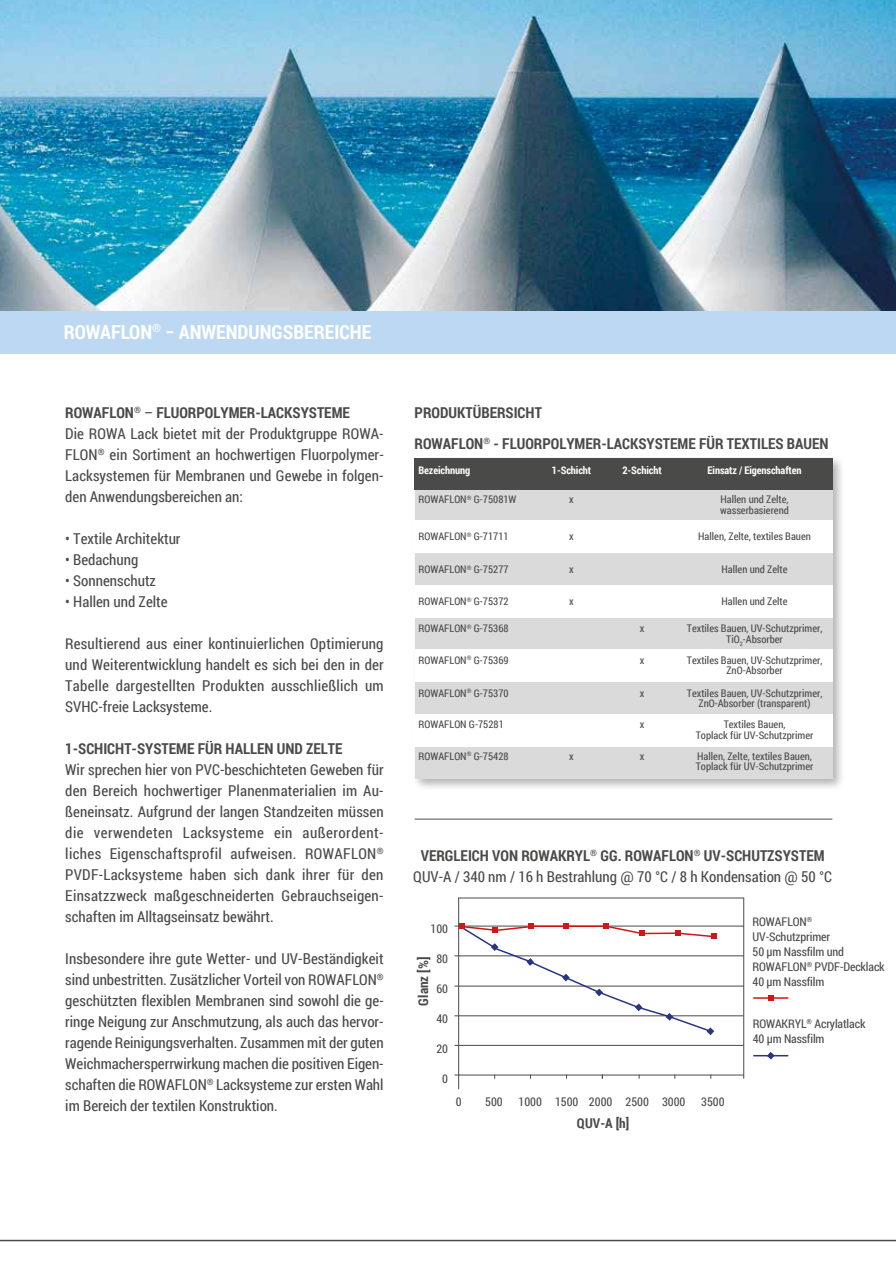
<style>
.page{position:relative;width:896px;height:1269px;background:#fff}
.page>*{position:absolute;margin:0;border:0;box-sizing:border-box;transform-origin:0 0}
.t1{font:700 19.5px "Roboto Condensed";color:#fff}
.t2{font:15px/21px "Roboto Condensed";color:#4a4a49;text-align:justify}
.t3{font:700 15px/30.6px "Roboto Condensed";color:#4a4a49}
.t4{font:700 13.5px "Roboto Condensed";color:#4a4a49}
.t5{font:12px/15px "Roboto Condensed";letter-spacing:-.01em;color:#4a4a49}
.t6{font:10.5px/10.5px "Roboto Condensed";color:#4a4a49;text-align:center}
.t7{font:700 10.5px "Roboto Condensed";letter-spacing:-.01em;color:#fff}
.s1{font-weight:700}
.s2{font-family:"Roboto"}
</style>
<div class="page">
<div style="left:411px;top:455px;width:434px;height:337px;background:#000;opacity:.3"></div>
<div style="left:415px;top:458px;width:417px;height:320px;background:#dadada"></div>
<img style="left:0;top:0;width:896px;height:311px">
<div style="left:0;top:311px;width:896px;height:42px;background:#bcd8f2"></div>
<div style="left:415px;top:586px;width:418px;height:32px;background:#fff"></div>
<div style="left:415px;top:650px;width:418px;height:32px;background:#fff"></div>
<div style="left:415px;top:458px;width:418px;height:32px;background:#4a4a49"></div>
<div style="left:415px;top:520px;width:418px;height:33px;background:#fff"></div>
<div style="left:415px;top:714px;width:418px;height:32px;background:#fff"></div>
<hr style="left:455px;top:926px;width:289px;height:1px;background:#4a4a49">
<hr style="left:455px;top:955px;width:289px;height:1px;background:#4a4a49">
<hr style="left:455px;top:986px;width:289px;height:1px;background:#4a4a49">
<hr style="left:455px;top:1015px;width:289px;height:1px;background:#4a4a49">
<hr style="left:455px;top:1045px;width:289px;height:1px;background:#4a4a49">
<hr style="left:455px;top:1074px;width:289px;height:1px;background:#4a4a49">
<hr style="left:743px;top:897px;width:1px;height:181px;background:#4a4a49">
<hr style="left:458px;top:897px;width:1px;height:192px;background:#4a4a49">
<hr style="left:458px;top:897px;width:286px;height:1px;background:#4a4a49">
<hr style="left:753px;top:1055px;width:35px;height:1px;background:#283583">
<svg style="left:767px;top:1052px;width:8px;height:7px"></svg>
<hr style="left:415px;top:819px;width:417px;height:1px;background:#4a4a49">
<svg style="left:457px;top:923px;width:260px;height:112px"></svg>
<hr style="left:0;top:1240px;width:896px;height:1px;background:#4a4a49">
<hr style="left:753px;top:997px;width:35px;height:2px;background:#cd1719">
<svg style="left:768px;top:995px;width:6px;height:6px"></svg>
<h1 class="t1" style="left:64px;top:318px;width:309px">ROWAFLON<sup>®</sup> − ANWENDUNGSBEREICHE</h1>
<p class="t2" style="left:65px;top:401px;width:320px;text-align:left"><span class="s1">ROWAFLON</span><sup>®</sup> – <span class="s1">FLUORPOLYMER-LACKSYSTEME<br></span>Die ROWA Lack bietet mit der Produktgruppe ROWA-FLON<sup>®</sup> ein Sortiment an hochwertigen Fluorpolymer-Lacksystemen für Membranen und Gewebe in folgen&shy;den Anwendungsbereichen an:</p>
<p class="t2" style="left:65px;top:527px;width:117px">• Textile Architektur</p>
<p class="t2" style="left:65px;top:548px;width:75px">• Bedachung</p>
<p class="t2" style="left:65px;top:569px;width:92px">• Sonnenschutz</p>
<p class="t2" style="left:65px;top:590px;width:104px">• Hallen und Zelte</p>
<p class="t2" style="left:65px;top:632px;width:320px">Resultierend aus einer kontinuierlichen Optimierung und Weiterentwicklung handelt es sich bei den in der Tabelle dargestellten Produkten ausschließlich um SVHC-freie Lacksysteme.</p>
<p class="t3" style="left:65px;top:733px;width:279px">1-SCHICHT-SYSTEME FÜR HALLEN UND ZELTE</p>
<p class="t2" style="left:65px;top:758px;width:320px">Wir sprechen hier von PVC-beschichteten Geweben für den Bereich hochwertiger Planenmaterialien im Au&shy;ßeneinsatz. Aufgrund der langen Standzeiten müssen die verwendeten Lacksysteme ein außerordent&shy;liches Eigenschaftsprofil aufweisen. ROWAFLON<sup>® </sup>PVDF-Lacksysteme haben sich dank ihrer für den Einsatzzweck maßgeschneiderten Gebrauchseigen&shy;schaften im Alltagseinsatz bewährt.</p>
<p class="t2" style="left:65px;top:947px;width:320px">Insbesondere ihre gute Wetter- und UV-Beständigkeit sind unbestritten. Zusätzlicher Vorteil von ROWAFLON<sup>® </sup>geschützten flexiblen Membranen sind sowohl die ge&shy;ringe Neigung zur Anschmutzung, als auch das hervor&shy;ragende Reinigungsverhalten. Zusammen mit der guten Weichmachersperrwirkung machen die positiven Eigen&shy;schaften die ROWAFLON<sup>®</sup> Lacksysteme zur ersten Wahl im Bereich der textilen Konstruktion.</p>
<p class="t3" style="left:415px;top:397px;width:416px">PRODUKTÜBERSICHT<br>ROWAFLON<sup>®</sup> - FLUORPOLYMER-LACKSYSTEME FÜR TEXTILES BAUEN</p>
<p class="t7" style="left:419px;top:463px;width:53px">Bezeichnung</p>
<p class="t7" style="left:552px;top:463px;width:41px">1-Schicht</p>
<p class="t7" style="left:622px;top:463px;width:41px">2-Schicht</p>
<p class="t7" style="left:708px;top:463px;width:96px">Einsatz / Eigenschaften</p>
<p class="t6" style="left:419px;top:494px;width:100px">ROWAFLON<sup>®</sup> G-75081W</p>
<p class="t6" style="left:569px;top:494px;width:6px">x</p>
<p class="t6" style="left:720px;top:494px;width:70px;text-align:left">Hallen und Zelte, wasserbasierend</p>
<p class="t6" style="left:419px;top:531px;width:92px">ROWAFLON<sup>®</sup> G-71711</p>
<p class="t6" style="left:569px;top:531px;width:6px">x</p>
<p class="t6" style="left:698px;top:531px;width:114px">Hallen, Zelte, textiles Bauen</p>
<p class="t6" style="left:419px;top:564px;width:92px">ROWAFLON<sup>®</sup> G-75277</p>
<p class="t6" style="left:569px;top:564px;width:6px">x</p>
<p class="t6" style="left:722px;top:564px;width:68px">Hallen und Zelte</p>
<p class="t6" style="left:419px;top:596px;width:92px">ROWAFLON<sup>®</sup> G-75372</p>
<p class="t6" style="left:569px;top:596px;width:6px">x</p>
<p class="t6" style="left:722px;top:596px;width:68px">Hallen und Zelte</p>
<p class="t6" style="left:419px;top:623px;width:92px">ROWAFLON<sup>®</sup> G-75368</p>
<p class="t6" style="left:640px;top:623px;width:6px">x</p>
<p class="t6" style="left:687px;top:623px;width:137px">Textiles Bauen, UV-Schutzprimer,<br>TiO<sub>2</sub>-Absorber</p>
<p class="t6" style="left:419px;top:654px;width:92px">ROWAFLON<sup>®</sup> G-75369</p>
<p class="t6" style="left:640px;top:654px;width:6px">x</p>
<p class="t6" style="left:687px;top:654px;width:137px">Textiles Bauen, UV-Schutzprimer,<br>ZnO-Absorber</p>
<p class="t6" style="left:419px;top:687px;width:92px">ROWAFLON<sup>®</sup> G-75370</p>
<p class="t6" style="left:640px;top:687px;width:6px">x</p>
<p class="t6" style="left:687px;top:687px;width:137px">Textiles Bauen, UV-Schutzprimer,<br>ZnO-Absorber (transparent)</p>
<p class="t6" style="left:419px;top:719px;width:87px">ROWAFLON G-75281</p>
<p class="t6" style="left:640px;top:719px;width:6px">x</p>
<p class="t6" style="left:696px;top:719px;width:119px">Textiles Bauen,<br>Toplack für UV-Schutzprimer</p>
<p class="t6" style="left:419px;top:750px;width:92px">ROWAFLON<sup>®</sup> G-75428</p>
<p class="t6" style="left:569px;top:750px;width:6px">x</p>
<p class="t6" style="left:640px;top:750px;width:6px">x</p>
<p class="t6" style="left:696px;top:750px;width:119px;text-align:left">Hallen, Zelte, textiles Bauen,<br>Toplack für UV-Schutzprimer</p>
<p class="t2" style="left:413px;top:845px;width:421px;text-align:center"><span class="s1">VERGLEICH VON ROWAKRYL</span><sup>®</sup> <span class="s1">GG. ROWAFLON</span><sup>®</sup> <span class="s1">UV-SCHUTZSYSTEM<br></span>QUV-A / 340 nm / 16 h Bestrahlung <span class="s2">@</span> 70 °C / 8 h Kondensation <span class="s2">@</span> 50 °C</p>
<p class="t5" style="left:431px;top:920px;width:19px">100</p>
<p class="t5" style="left:436px;top:950px;width:13px">80</p>
<p class="t5" style="left:436px;top:980px;width:13px">60</p>
<p class="t5" style="left:436px;top:1010px;width:13px">40</p>
<p class="t5" style="left:436px;top:1040px;width:13px">20</p>
<p class="t5" style="left:442px;top:1070px;width:7px">0</p>
<p class="t4" style="left:414px;top:1005px;width:50px;rotate:-90deg">Glanz [%]</p>
<p class="t5" style="left:456px;top:1094px;width:7px">0</p>
<p class="t5" style="left:485px;top:1094px;width:19px">500</p>
<p class="t5" style="left:519px;top:1094px;width:168px">1000 1500 2000 2500 3000</p>
<p class="t5" style="left:701px;top:1094px;width:25px">3500</p>
<p class="t4" style="left:577px;top:1114px;width:54px">QUV-A [h]</p>
<p class="t5" style="left:753px;top:914px;width:134px">ROWAFLON<sup>®<br></sup>UV-Schutzprimer<br>50 µm Nassfilm und<br>ROWAFLON<sup>®</sup> PVDF-Decklack<br>40 μm Nassfilm</p>
<p class="t5" style="left:753px;top:1016px;width:114px">ROWAKRYL<sup>®</sup> Acrylatlack<br>40 µm Nassfilm</p>
</div>
